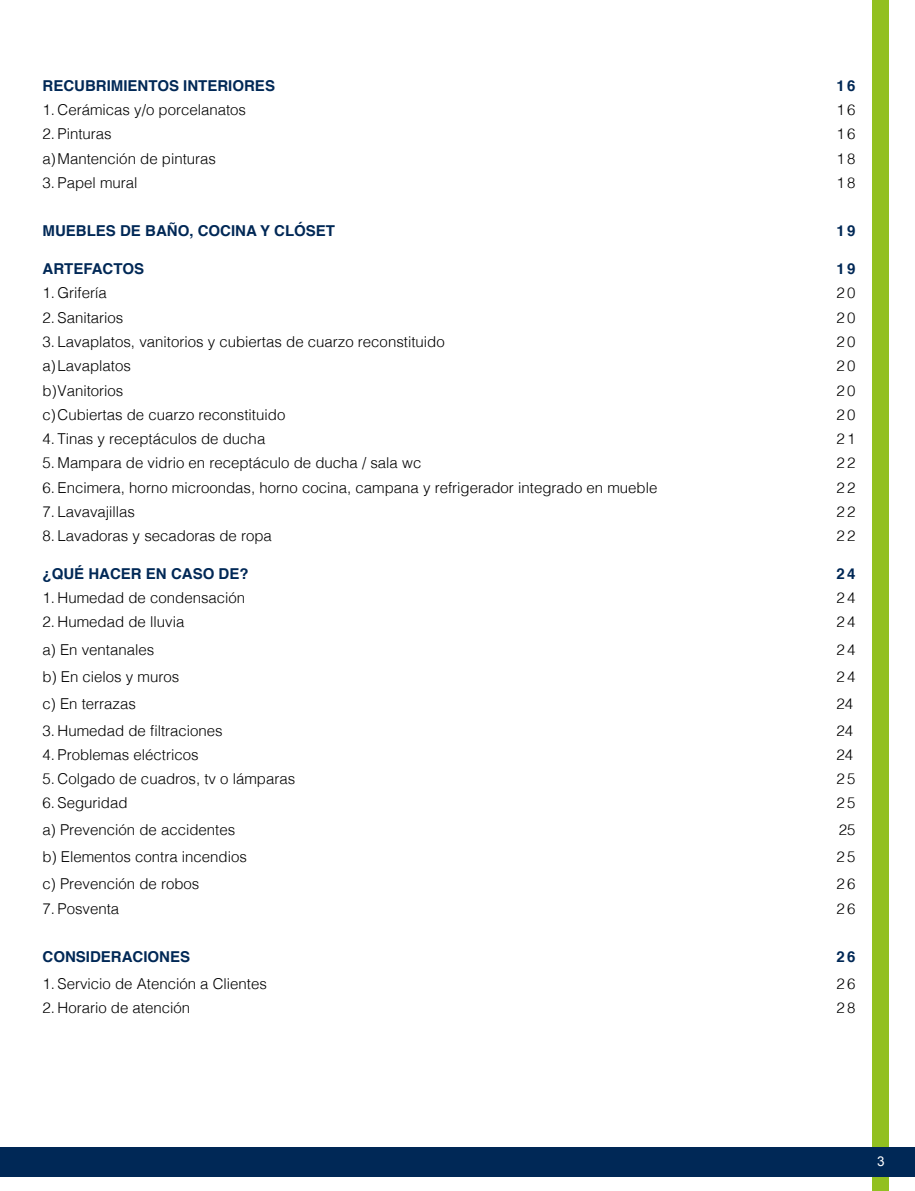
<style>
.page{position:relative;width:915px;height:1191px;background:#fff}
.page>*{position:absolute;margin:0;border:0;box-sizing:border-box;transform-origin:0 0}
.t1{font:300 15px "Helvetica";color:#000}
.t2{font:700 15px "Helvetica";color:#002856}
.t3{font:13.5px "Arial";color:#fff}
</style>
<div class="page">
<div style="left:872px;top:0;width:16px;height:1191px;background:#92c020"></div>
<div style="left:0;top:1147px;width:914px;height:29px;background:#002856"></div>
<p class="t2" style="left:43px;top:73px;width:234px">RECUBRIMIENTOS INTERIORES</p>
<p class="t2" style="left:836px;top:73px;width:20px">16</p>
<p class="t1" style="left:43px;top:97px;width:205px">1. Cerámicas y/o porcelanatos</p>
<p class="t1" style="left:836px;top:97px;width:20px">16</p>
<p class="t1" style="left:43px;top:121px;width:71px">2. Pinturas</p>
<p class="t1" style="left:836px;top:121px;width:20px">16</p>
<p class="t1" style="left:43px;top:145px;width:175px">a)Mantención de pinturas</p>
<p class="t1" style="left:836px;top:145px;width:20px">18</p>
<p class="t1" style="left:43px;top:170px;width:97px">3. Papel mural</p>
<p class="t1" style="left:836px;top:170px;width:20px">18</p>
<p class="t2" style="left:43px;top:219px;width:294px">MUEBLES DE BAÑO, COCINA Y CLÓSET</p>
<p class="t2" style="left:836px;top:219px;width:20px">19</p>
<p class="t2" style="left:43px;top:257px;width:103px">ARTEFACTOS</p>
<p class="t2" style="left:836px;top:257px;width:20px">19</p>
<p class="t1" style="left:43px;top:280px;width:66px">1. Grifería</p>
<p class="t1" style="left:836px;top:280px;width:20px">20</p>
<p class="t1" style="left:43px;top:304px;width:82px">2. Sanitarios</p>
<p class="t1" style="left:836px;top:304px;width:20px">20</p>
<p class="t1" style="left:43px;top:329px;width:403px">3. Lavaplatos, vanitorios y cubiertas de cuarzo reconstituido</p>
<p class="t1" style="left:836px;top:329px;width:20px">20</p>
<p class="t1" style="left:43px;top:353px;width:90px">a)Lavaplatos</p>
<p class="t1" style="left:836px;top:353px;width:20px">20</p>
<p class="t1" style="left:43px;top:377px;width:82px">b)Vanitorios</p>
<p class="t1" style="left:836px;top:377px;width:20px">20</p>
<p class="t1" style="left:43px;top:402px;width:244px">c)Cubiertas de cuarzo reconstituido</p>
<p class="t1" style="left:836px;top:402px;width:20px">20</p>
<p class="t1" style="left:43px;top:426px;width:224px">4. Tinas y receptáculos de ducha</p>
<p class="t1" style="left:836px;top:426px;width:20px">21</p>
<p class="t1" style="left:43px;top:450px;width:380px">5. Mampara de vidrio en receptáculo de ducha / sala wc</p>
<p class="t1" style="left:836px;top:450px;width:20px">22</p>
<p class="t1" style="left:43px;top:474px;width:616px">6. Encimera, horno microondas, horno cocina, campana y refrigerador integrado en mueble</p>
<p class="t1" style="left:836px;top:474px;width:20px">22</p>
<p class="t1" style="left:43px;top:499px;width:94px">7. Lavavajillas</p>
<p class="t1" style="left:836px;top:499px;width:20px">22</p>
<p class="t1" style="left:43px;top:523px;width:231px">8. Lavadoras y secadoras de ropa</p>
<p class="t1" style="left:836px;top:523px;width:20px">22</p>
<p class="t2" style="left:43px;top:561px;width:207px">¿QUÉ HACER EN CASO DE?</p>
<p class="t2" style="left:836px;top:561px;width:20px">24</p>
<p class="t1" style="left:43px;top:585px;width:204px">1. Humedad de condensación</p>
<p class="t1" style="left:836px;top:585px;width:20px">24</p>
<p class="t1" style="left:43px;top:609px;width:143px">2. Humedad de lluvia</p>
<p class="t1" style="left:836px;top:609px;width:20px">24</p>
<p class="t1" style="left:43px;top:636px;width:113px">a) En ventanales</p>
<p class="t1" style="left:836px;top:636px;width:20px">24</p>
<p class="t1" style="left:43px;top:663px;width:138px">b) En cielos y muros</p>
<p class="t1" style="left:836px;top:663px;width:20px">24</p>
<p class="t1" style="left:43px;top:690px;width:95px">c) En terrazas</p>
<p class="t1" style="left:836px;top:690px;width:18px">24</p>
<p class="t1" style="left:43px;top:717px;width:182px">3. Humedad de filtraciones</p>
<p class="t1" style="left:836px;top:717px;width:18px">24</p>
<p class="t1" style="left:43px;top:741px;width:157px">4. Problemas eléctricos</p>
<p class="t1" style="left:836px;top:741px;width:18px">24</p>
<p class="t1" style="left:43px;top:766px;width:254px">5. Colgado de cuadros, tv o lámparas</p>
<p class="t1" style="left:836px;top:766px;width:20px">25</p>
<p class="t1" style="left:43px;top:790px;width:87px">6. Seguridad</p>
<p class="t1" style="left:836px;top:790px;width:20px">25</p>
<p class="t1" style="left:43px;top:817px;width:194px">a) Prevención de accidentes</p>
<p class="t1" style="left:838px;top:817px;width:18px">25</p>
<p class="t1" style="left:43px;top:844px;width:206px">b) Elementos contra incendios</p>
<p class="t1" style="left:836px;top:844px;width:20px">25</p>
<p class="t1" style="left:43px;top:871px;width:158px">c) Prevención de robos</p>
<p class="t1" style="left:836px;top:871px;width:20px">26</p>
<p class="t1" style="left:43px;top:895px;width:78px">7. Posventa</p>
<p class="t1" style="left:836px;top:895px;width:20px">26</p>
<p class="t2" style="left:43px;top:944px;width:149px">CONSIDERACIONES</p>
<p class="t2" style="left:836px;top:944px;width:20px">26</p>
<p class="t1" style="left:43px;top:971px;width:226px">1. Servicio de Atención a Clientes</p>
<p class="t1" style="left:836px;top:971px;width:20px">26</p>
<p class="t1" style="left:43px;top:995px;width:149px">2. Horario de atención</p>
<p class="t1" style="left:836px;top:995px;width:20px">28</p>
<p class="t3" style="left:876px;top:1152px;width:9px">3</p>
</div>
